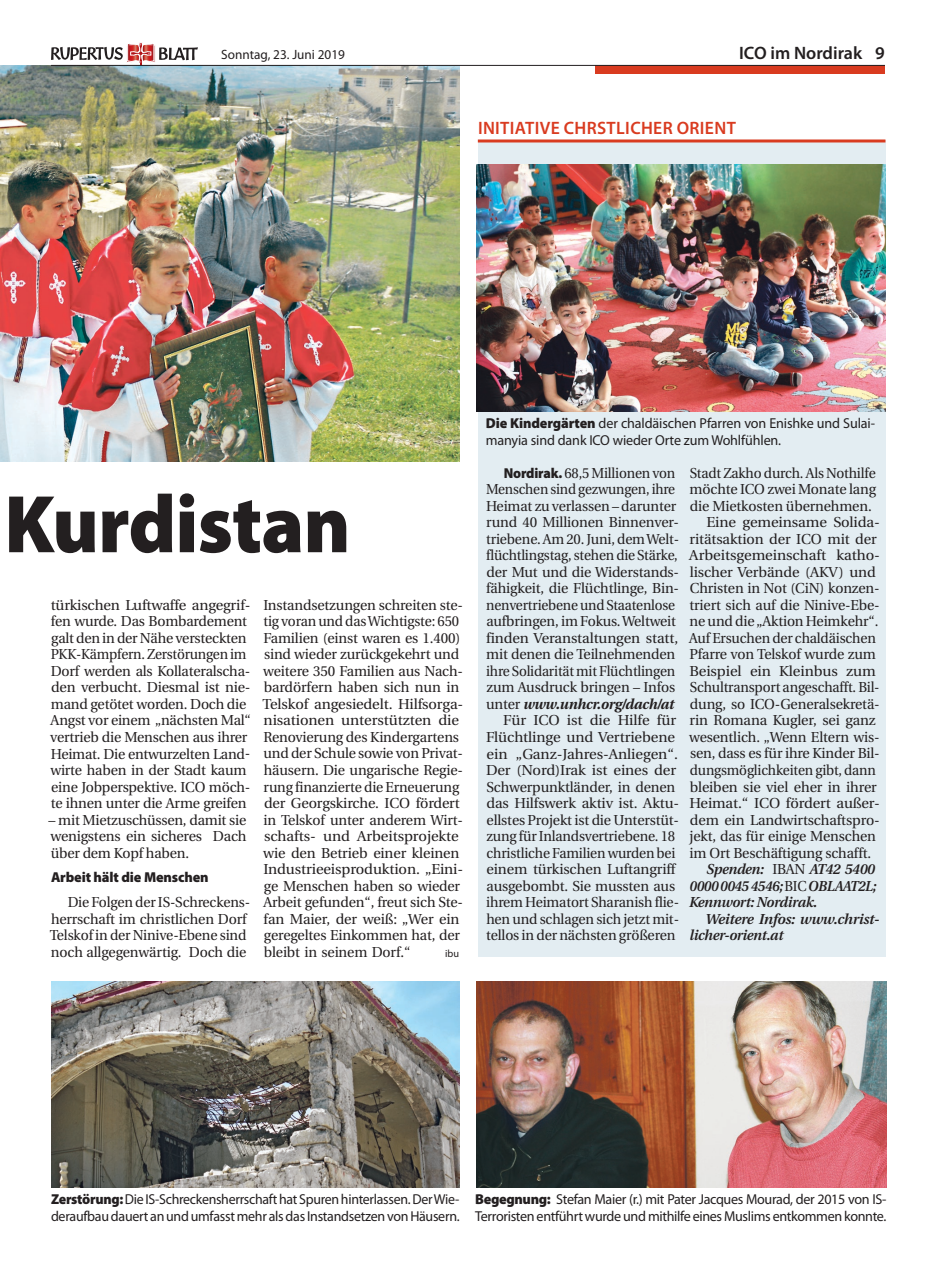
<style>
.page{position:relative;width:936px;height:1263px;background:#fff}
.page>*{position:absolute;margin:0;border:0;box-sizing:border-box;transform-origin:0 0}
.t1{font:900 82.5px "Myriad Pro";letter-spacing:-.01em;color:#231f20;scale:.95 1}
.t2{font:600 18px "Myriad Pro";letter-spacing:.02em;color:#d93b20}
.t3{font:600 18px "Myriad Pro";color:#231f20}
.t4{font:14.4px/16.5px "Utopia";letter-spacing:-.01em;color:#231f20}
.t5{font:14.4px/16.5px "Myriad Pro";letter-spacing:-.02em;color:#231f20}
.t6{font:14.4px/16.5px "Utopia";letter-spacing:-.01em;color:#231f20;scale:.96 1}
.t7{font:14.4px/16.5px "Myriad Pro";letter-spacing:-.02em;color:#231f20;scale:.96 1}
.t8{font:14.4px "Utopia";letter-spacing:-.01em;color:#231f20;scale:.94 1}
.t9{font:14.4px "Utopia";letter-spacing:-.01em;color:#231f20;scale:.95 1}
.t10{font:italic 600 14.4px "Utopia";letter-spacing:-.02em;color:#231f20}
.t11{font:14.4px "Utopia";letter-spacing:-.01em;color:#231f20;scale:.93 1}
.t12{font:italic 700 14.4px "Utopia";letter-spacing:-.01em;color:#231f20}
.t13{font:italic 600 14.4px "Utopia";letter-spacing:-.02em;color:#231f20;scale:.94 1}
.t14{font:900 14.4px "Myriad Pro";letter-spacing:-.01em;color:#231f20}
.t15{font:13.5px "Myriad Pro";color:#231f20}
.t16{font:10.5px "Myriad Pro";color:#231f20}
.s1{font-weight:900}
.s2{font-family:"Myriad Pro";font-weight:900}
.s3{font-weight:400;font-style:normal}
</style>
<div class="page">
<div style="left:595px;top:65px;width:289px;height:9px;background:#d93b20"></div>
<svg style="left:51px;top:43px;width:147px;height:22px"></svg>
<img style="left:0;top:66px;width:459px;height:395px">
<div style="left:478px;top:140px;width:407px;height:816px;background:#e3edf2"></div>
<hr style="left:478px;top:139px;width:407px;height:3px;background:#d93b20">
<img style="left:476px;top:164px;width:409px;height:248px">
<img style="left:51px;top:981px;width:408px;height:206px">
<img style="left:476px;top:981px;width:410px;height:206px">
<hr style="left:51px;top:65px;width:833px;height:1px;background:#231f20">
<p class="t15" style="left:221px;top:46px;width:125px">Sonntag, 23. Juni 2019</p>
<p class="t3" style="left:739px;top:42px;width:147px">ICO IM NORDIRAK 9</p>
<p class="t2" style="left:478px;top:116px;width:259px">INITIATIVE CHRSTLICHER ORIENT</p>
<h1 class="t1" style="left:4px;top:469px;width:366px">Kurdistan</h1>
<p class="t4" style="left:50px;top:597px;width:202px">türkischen Luftwaffe angegrif&shy;fen wurde. Das Bombardement galt den in der Nähe versteckten<br>PKK-Kämpfern. Zerstörungen im<br>Dorf werden als Kollateralscha&shy;den verbucht. Diesmal ist nie&shy;mand getötet worden. Doch die<br>Angst vor einem „nächsten Mal“ vertrieb die Menschen aus ihrer<br>Heimat. Die entwurzelten Land&shy;wirte haben in der Stadt kaum eine Jobperspektive. ICO möch&shy;te ihnen unter die Arme greifen</p>
<p class="t4" style="left:48px;top:812px;width:199px;text-align:justify">– mit Mietzuschüssen, damit sie wenigstens ein sicheres Dach über dem Kopf haben.</p>
<p class="t14" style="left:51px;top:868px;width:159px">Arbeit hält die Menschen</p>
<p class="t6" style="left:50px;top:894px;width:210px;text-indent:18px">Die Folgen der IS-Schreckens&shy;herrschaft im christlichen Dorf<br>Telskof in der Ninive-Ebene sind noch allgegenwärtig. Doch die</p>
<p class="t4" style="left:262px;top:597px;width:202px">Instandsetzungen schreiten ste&shy;tig voran und das Wichtigste: 650<br>Familien (einst waren es 1.400) sind wieder zurückgekehrt und weitere 350 Familien aus Nach&shy;bardörfern haben sich nun in<br>Telskof angesiedelt. Hilfsorga&shy;nisationen unterstützten die<br>Renovierung des Kindergartens und der Schule sowie von Privat&shy;häusern. Die ungarische Regie&shy;rung finanzierte die Erneuerung der Georgskirche. ICO fördert in Telskof unter anderem Wirt&shy;schafts- und Arbeitsprojekte wie den Betrieb einer kleinen<br>Industrieeisproduktion. „Eini&shy;ge Menschen haben so wieder<br>Arbeit gefunden“, freut sich Ste&shy;fan Maier, der weiß: „Wer ein geregeltes Einkommen hat, der bleibt in seinem Dorf.“</p>
<p class="t16" style="left:445px;top:946px;width:15px">ibu</p>
<p class="t5" style="left:486px;top:415px;width:391px"><span class="s1">Die Kindergärten</span> der chaldäischen Pfarren von Enishke und Sulai&shy;manyia sind dank ICO wieder Orte zum Wohlfühlen.</p>
<p class="t9" style="left:503px;top:465px;width:182px"><span class="s2">Nordirak.</span> 68,5 Millionen von</p>
<p class="t11" style="left:486px;top:482px;width:205px">Menschen sind gezwungen, ihre</p>
<p class="t4" style="left:486px;top:498px;width:192px">Heimat zu verlassen – darunter</p>
<p class="t4" style="left:486px;top:515px;width:194px">rund 40 Millionen Binnenver-</p>
<p class="t6" style="left:486px;top:531px;width:202px">triebene. Am 20. Juni, dem Welt-</p>
<p class="t8" style="left:486px;top:548px;width:205px">flüchtlingstag, stehen die Stärke,</p>
<p class="t4" style="left:486px;top:564px;width:194px">der Mut und die Widerstands-</p>
<p class="t4" style="left:486px;top:581px;width:194px">fähigkeit, die Flüchtlinge, Bin-</p>
<p class="t8" style="left:486px;top:597px;width:202px">nenvertriebene und Staatenlose</p>
<p class="t4" style="left:486px;top:614px;width:191px">aufbringen, im Fokus. Weltweit</p>
<p class="t4" style="left:486px;top:630px;width:193px">finden Veranstaltungen statt,</p>
<p class="t4" style="left:486px;top:647px;width:191px">mit denen die Teilnehmenden</p>
<p class="t8" style="left:486px;top:663px;width:203px">ihre Solidarität mit Flüchtlingen</p>
<p class="t4" style="left:486px;top:680px;width:190px">zum Ausdruck bringen – Infos</p>
<p class="t12" style="left:486px;top:696px;width:190px"><span class="s3">unter</span> www.unhcr.org/dach/at</p>
<p class="t4" style="left:503px;top:713px;width:175px">Für ICO ist die Hilfe für</p>
<p class="t4" style="left:486px;top:729px;width:190px">Flüchtlinge und Vertriebene</p>
<p class="t4" style="left:486px;top:746px;width:193px">ein „Ganz-Jahres-Anliegen“.</p>
<p class="t4" style="left:486px;top:762px;width:192px">Der (Nord)Irak ist eines der</p>
<p class="t4" style="left:486px;top:779px;width:190px">Schwerpunktländer, in denen</p>
<p class="t4" style="left:486px;top:795px;width:194px">das Hilfswerk aktiv ist. Aktu-</p>
<p class="t4" style="left:486px;top:812px;width:194px">ellstes Projekt ist die Unterstüt-</p>
<p class="t6" style="left:486px;top:828px;width:198px">zung für Inlandsvertriebene. 18</p>
<p class="t9" style="left:486px;top:845px;width:200px">christliche Familien wurden bei</p>
<p class="t4" style="left:486px;top:861px;width:190px">einem türkischen Luftangriff</p>
<p class="t4" style="left:486px;top:878px;width:190px">ausgebombt. Sie mussten aus</p>
<p class="t6" style="left:486px;top:894px;width:202px">ihrem Heimatort Sharanish flie-</p>
<p class="t4" style="left:486px;top:911px;width:194px">hen und schlagen sich jetzt mit-</p>
<p class="t4" style="left:486px;top:927px;width:191px">tellos in der nächsten größeren</p>
<p class="t9" style="left:689px;top:465px;width:197px">Stadt Zakho durch. Als Nothilfe</p>
<p class="t4" style="left:689px;top:482px;width:188px">möchte ICO zwei Monate lang</p>
<p class="t4" style="left:690px;top:498px;width:183px">die Mietkosten übernehmen.</p>
<p class="t4" style="left:706px;top:515px;width:175px">Eine gemeinsame Solida-</p>
<p class="t4" style="left:689px;top:531px;width:189px">ritätsaktion der ICO mit der</p>
<p class="t4" style="left:689px;top:548px;width:192px">Arbeitsgemeinschaft katho-</p>
<p class="t4" style="left:689px;top:564px;width:187px">lischer Verbände (AKV) und</p>
<p class="t4" style="left:689px;top:581px;width:191px">Christen in Not (CiN) konzen-</p>
<p class="t4" style="left:689px;top:597px;width:192px">triert sich auf die Ninive-Ebe-</p>
<p class="t4" style="left:689px;top:614px;width:190px">ne und die „Aktion Heimkehr“.</p>
<p class="t6" style="left:689px;top:630px;width:196px">Auf Ersuchen der chaldäischen</p>
<p class="t4" style="left:689px;top:647px;width:188px">Pfarre von Telskof wurde zum</p>
<p class="t4" style="left:689px;top:663px;width:188px">Beispiel ein Kleinbus zum</p>
<p class="t9" style="left:689px;top:680px;width:201px">Schultransport angeschafft. Bil-</p>
<p class="t4" style="left:690px;top:696px;width:191px">dung, so ICO-Generalsekretä-</p>
<p class="t4" style="left:689px;top:713px;width:187px">rin Romana Kugler, sei ganz</p>
<p class="t4" style="left:689px;top:729px;width:192px">wesentlich. „Wenn Eltern wis-</p>
<p class="t4" style="left:690px;top:746px;width:191px">sen, dass es für ihre Kinder Bil-</p>
<p class="t8" style="left:690px;top:762px;width:199px">dungsmöglichkeiten gibt, dann</p>
<p class="t4" style="left:689px;top:779px;width:188px">bleiben sie viel eher in ihrer</p>
<p class="t4" style="left:689px;top:795px;width:192px">Heimat.“ ICO fördert außer-</p>
<p class="t4" style="left:690px;top:812px;width:191px">dem ein Landwirtschaftspro-</p>
<p class="t4" style="left:689px;top:828px;width:188px">jekt, das für einige Menschen</p>
<p class="t4" style="left:689px;top:845px;width:183px">im Ort Beschäftigung schafft.</p>
<p class="t10" style="left:706px;top:861px;width:170px">Spenden: <span class="s3">IBAN</span> AT42 5400</p>
<p class="t13" style="left:689px;top:877px;width:200px">0000 0045 4546; <span class="s3">BIC</span> OBLAAT2L;</p>
<p class="t10" style="left:689px;top:894px;width:130px">Kennwort: Nordirak.</p>
<p class="t10" style="left:705px;top:910px;width:176px">Weitere Infos: www.christ-</p>
<p class="t10" style="left:689px;top:927px;width:95px">licher-orient.at</p>
<p class="t7" style="left:51px;top:1191px;width:427px"><span class="s1">Zerstörung:</span> Die IS-Schreckensherrschaft hat Spuren hinterlassen. Der Wie&shy;deraufbau dauert an und umfasst mehr als das Instandsetzen von Häusern.</p>
<p class="t5" style="left:475px;top:1191px;width:413px"><span class="s1">Begegnung:</span> Stefan Maier (r.) mit Pater Jacques Mourad, der 2015 von IS-<br>Terroristen entführt wurde und mithilfe eines Muslims entkommen konnte.</p>
</div>
